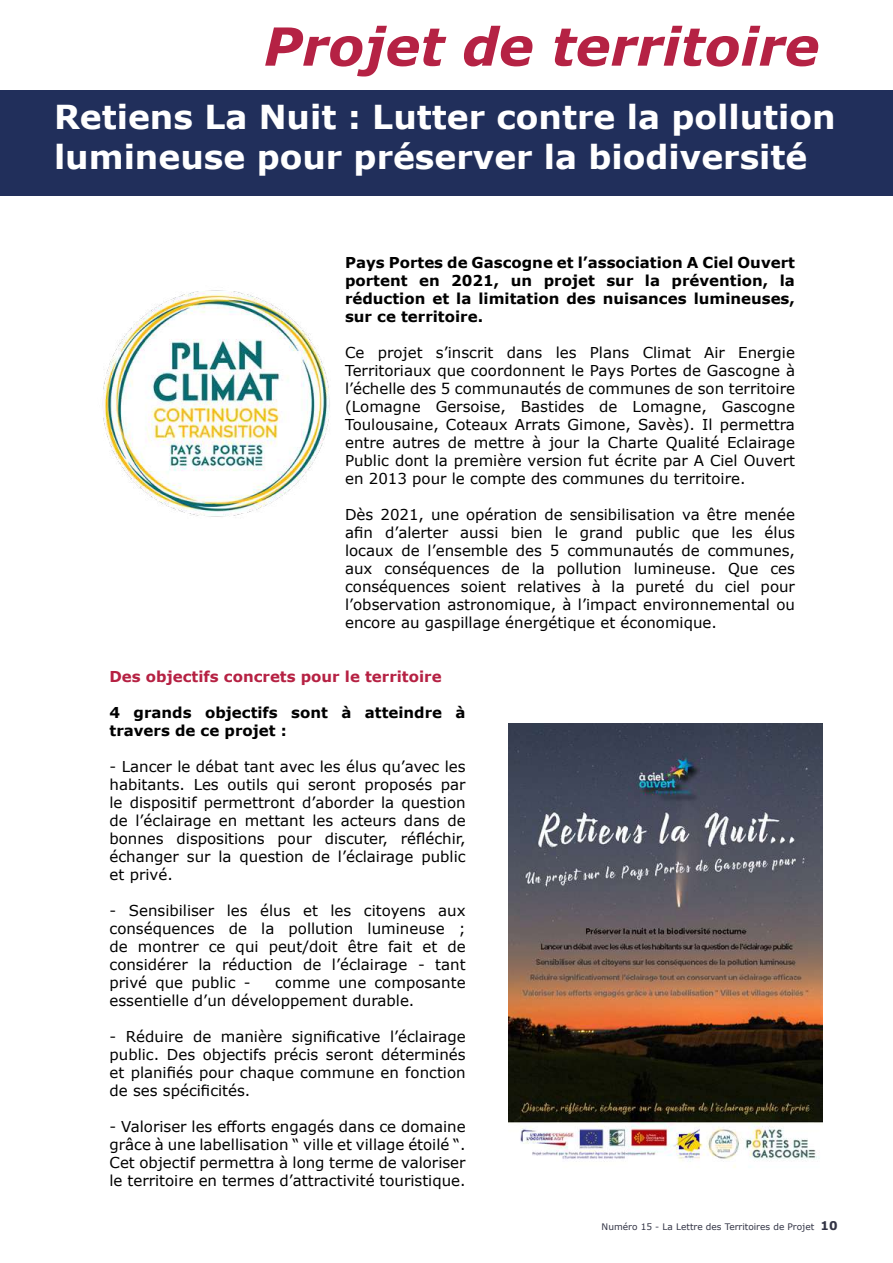
<style>
.page{position:relative;width:893px;height:1263px;background:#fff}
.page>*{position:absolute;margin:0;border:0;box-sizing:border-box;transform-origin:0 0}
.t1{font:italic 700 52.5px "Verdana";color:#b52244}
.t2{font:700 33px/39.6px "Verdana";color:#fff}
.t3{font:15px/18px "Verdana";color:#000;text-align:justify}
.t4{font:700 15px/18px "Verdana";color:#000;text-align:justify}
.t5{font:700 15px "Verdana";color:#b62143}
.t6{font:9px "Verdana";color:#323445}
.s1{font-weight:700;font-size:12px}
</style>
<div class="page">
<div style="left:0;top:91px;width:893px;height:105px;background:#212f5b"></div>
<img style="left:103px;top:290px;width:227px;height:227px">
<img style="left:508px;top:723px;width:315px;height:445px">
<h1 class="t1" style="left:264px;top:9px;width:557px">Projet de territoire</h1>
<h2 class="t2" style="left:54px;top:97px;width:783px">Retiens La Nuit : Lutter contre la pollution lumineuse pour préserver la biodiversité</h2>
<p class="t4" style="left:345px;top:254px;width:451px">Pays Portes de Gascogne et l’association A Ciel Ouvert portent en 2021, un projet sur la prévention, la réduction et la limitation des nuisances lumineuses, sur ce territoire.</p>
<p class="t3" style="left:345px;top:344px;width:451px">Ce projet s’inscrit dans les Plans Climat Air Energie Territoriaux que coordonnent le Pays Portes de Gascogne à l’échelle des 5 communautés de communes de son territoire (Lomagne Gersoise, Bastides de Lomagne, Gascogne Toulousaine, Coteaux Arrats Gimone, Savès). Il permettra entre autres de mettre à jour la Charte Qualité Eclairage Public dont la première version fut écrite par A Ciel Ouvert en 2013 pour le compte des communes du territoire.</p>
<p class="t3" style="left:345px;top:506px;width:451px">Dès 2021, une opération de sensibilisation va être menée afin d’alerter aussi bien le grand public que les élus locaux de l’ensemble des 5 communautés de communes, aux conséquences de la pollution lumineuse. Que ces conséquences soient relatives à la pureté du ciel pour l’observation astronomique, à l’impact environnemental ou encore au gaspillage énergétique et économique.</p>
<p class="t5" style="left:110px;top:666px;width:334px">Des objectifs concrets pour le territoire</p>
<p class="t4" style="left:110px;top:704px;width:358px">4 grands objectifs sont à atteindre à travers de ce projet :</p>
<p class="t3" style="left:110px;top:758px;width:358px">- Lancer le débat tant avec les élus qu’avec les habitants. Les outils qui seront proposés par le dispositif permettront d’aborder la question de l’éclairage en mettant les acteurs dans de bonnes dispositions pour discuter, réfléchir, échanger sur la question de l’éclairage public et privé.</p>
<p class="t3" style="left:110px;top:902px;width:358px">- Sensibiliser les élus et les citoyens aux conséquences de la pollution lumineuse ; de montrer ce qui peut/doit être fait et de considérer la réduction de l’éclairage - tant privé que public -</p>
<p class="t3" style="left:110px;top:974px;width:358px;text-indent:166px">comme une composante essentielle d’un développement durable.</p>
<p class="t3" style="left:110px;top:1028px;width:358px">- Réduire de manière significative l’éclairage public. Des objectifs précis seront déterminés et planifiés pour chaque commune en fonction de ses spécificités.</p>
<p class="t3" style="left:110px;top:1118px;width:358px">- Valoriser les efforts engagés dans ce domaine grâce à une labellisation “ ville et village étoilé “.<br>Cet objectif permettra à long terme de valoriser le territoire en termes d’attractivité touristique.</p>
<p class="t6" style="left:602px;top:1220px;width:237px">Numéro 15 - La Lettre des Territoires de Projet <span class="s1">10</span></p>
</div>
